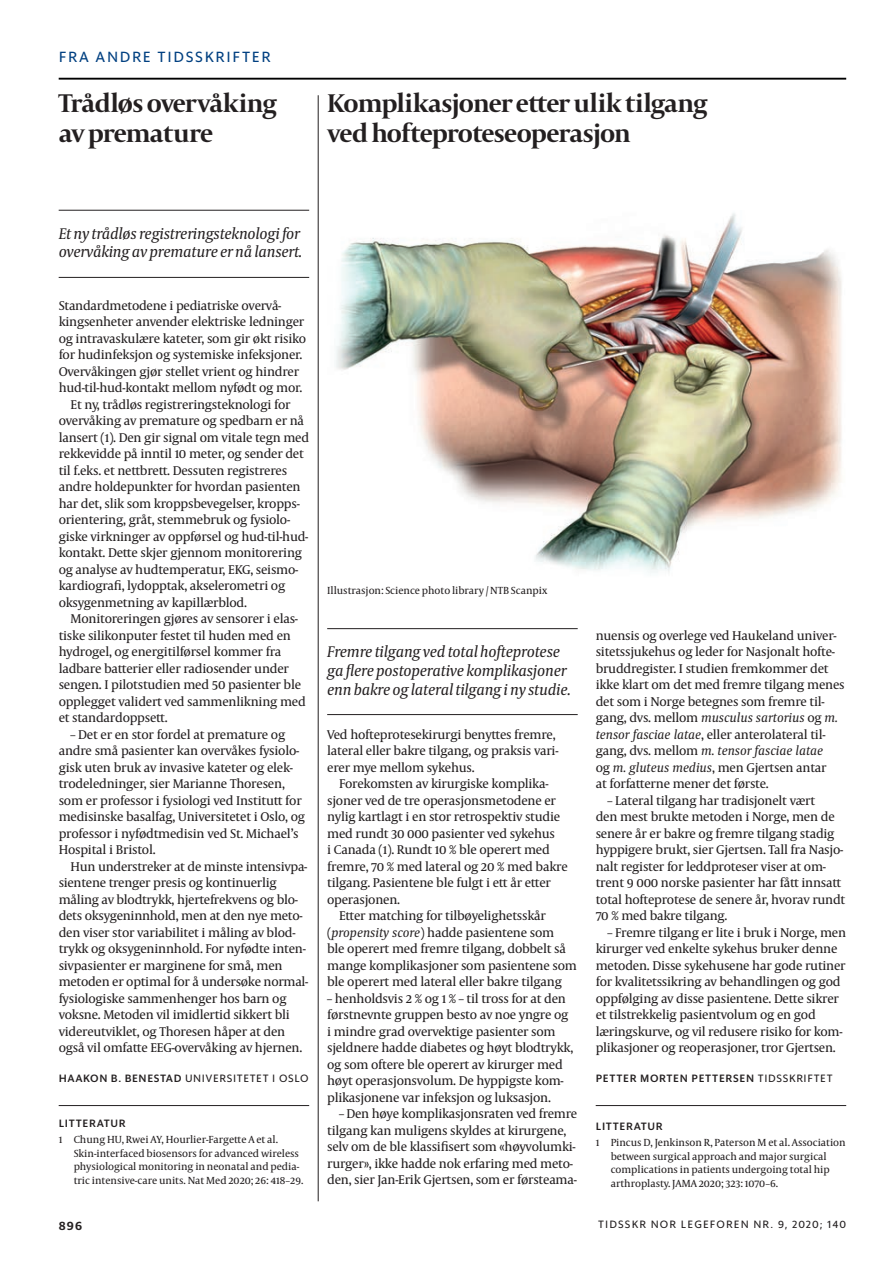
<style>
.page{position:relative;width:893px;height:1263px;background:#fff}
.page>*{position:absolute;margin:0;border:0;box-sizing:border-box;transform-origin:0 0}
.t1{font:700 27px/30px "Capitolium 2";letter-spacing:-.03em;color:#231f20}
.t2{font:italic 15.75px/18.8px "Capitolium News 2";letter-spacing:-.015em;color:#231f20}
.t3{font:15px "Sanomat Sans Text";letter-spacing:.11em;color:#014081}
.t4{font:12.9px/16.5px "Capitolium News 2";letter-spacing:-.02em;color:#231f20}
.t5{font:600 12.3px "Sanomat Sans Text";color:#231f20}
.t6{font:500 10.8px "Sanomat Sans Text";letter-spacing:.06em;color:#231f20}
.t7{font:10.8px "Sanomat Sans Text";letter-spacing:.055em;color:#231f20}
.t8{font:10.8px "Sanomat Sans Text";letter-spacing:.095em;color:#231f20}
.t9{font:10.5px/13.5px "Capitolium News 2";letter-spacing:-.005em;color:#231f20}
.s1{font-weight:500}
.s2{font-style:italic}
.s3{font-weight:400}
</style>
<div class="page">
<hr style="left:59px;top:78px;width:787px;height:2px;background:#000">
<hr style="left:327px;top:628px;width:251px;height:1px;background:#231f20">
<hr style="left:327px;top:714px;width:251px;height:1px;background:#231f20">
<hr style="left:596px;top:1105px;width:250px;height:1px;background:#231f20">
<img style="left:336px;top:213px;width:506px;height:360px">
<hr style="left:59px;top:210px;width:250px;height:1px;background:#231f20">
<hr style="left:59px;top:277px;width:250px;height:1px;background:#231f20">
<hr style="left:59px;top:1105px;width:250px;height:1px;background:#231f20">
<hr style="left:318px;top:95px;width:1px;height:1106px;background:#231f20">
<p class="t3" style="left:59px;top:46px;width:213px">FRA ANDRE TIDSSKRIFTER</p>
<h1 class="t1" style="left:59px;top:88px;width:220px">Trådløs overvåking av premature</h1>
<h1 class="t1" style="left:327px;top:87px;width:382px">Komplikasjoner etter ulik tilgang ved hofteproteseoperasjon</h1>
<p class="t2" style="left:59px;top:223px;width:245px">Et ny trådløs registreringsteknologi for overvåking av premature er nå lansert.</p>
<p class="t4" style="left:59px;top:297px;width:224px">Standardmetodene i pediatriske overvå-</p>
<p class="t4" style="left:59px;top:313px;width:247px">kingsenheter anvender elektriske ledninger</p>
<p class="t4" style="left:59px;top:330px;width:249px">og intravaskulære kateter, som gir økt risiko</p>
<p class="t4" style="left:59px;top:346px;width:245px">for hudinfeksjon og systemiske infeksjoner.</p>
<p class="t4" style="left:59px;top:363px;width:242px">Overvåkingen gjør stellet vrient og hindrer</p>
<p class="t4" style="left:59px;top:379px;width:245px">hud-til-hud-kontakt mellom nyfødt og mor.</p>
<p class="t4" style="left:71px;top:396px;width:221px">Et ny, trådløs registreringsteknologi for</p>
<p class="t4" style="left:59px;top:412px;width:247px">overvåking av premature og spedbarn er nå</p>
<p class="t4" style="left:59px;top:429px;width:252px">lansert (1). Den gir signal om vitale tegn med</p>
<p class="t4" style="left:59px;top:445px;width:247px">rekkevidde på inntil 10 meter, og sender det</p>
<p class="t4" style="left:59px;top:462px;width:230px">til f.eks. et nettbrett. Dessuten registreres</p>
<p class="t4" style="left:59px;top:478px;width:244px">andre holdepunkter for hvordan pasienten</p>
<p class="t4" style="left:59px;top:495px;width:243px">har det, slik som kroppsbevegelser, kropps-</p>
<p class="t4" style="left:59px;top:511px;width:233px">orientering, gråt, stemmebruk og fysiolo-</p>
<p class="t4" style="left:59px;top:528px;width:251px">giske virkninger av oppførsel og hud-til-hud-</p>
<p class="t4" style="left:59px;top:544px;width:245px">kontakt. Dette skjer gjennom monitorering</p>
<p class="t4" style="left:59px;top:561px;width:241px">og analyse av hudtemperatur, EKG, seismo-</p>
<p class="t4" style="left:59px;top:577px;width:228px">kardiografi, lydopptak, akselerometri og</p>
<p class="t4" style="left:59px;top:594px;width:190px">oksygenmetning av kapillærblod.</p>
<p class="t4" style="left:71px;top:610px;width:229px">Monitoreringen gjøres av sensorer i elas-</p>
<p class="t4" style="left:59px;top:627px;width:234px">tiske silikonputer festet til huden med en</p>
<p class="t4" style="left:59px;top:643px;width:224px">hydrogel, og energitilførsel kommer fra</p>
<p class="t4" style="left:59px;top:660px;width:232px">ladbare batterier eller radiosender under</p>
<p class="t4" style="left:59px;top:676px;width:244px">sengen. I pilotstudien med 50 pasienter ble</p>
<p class="t4" style="left:59px;top:693px;width:249px">opplegget validert ved sammenlikning med</p>
<p class="t4" style="left:59px;top:709px;width:111px">et standardoppsett.</p>
<p class="t4" style="left:59px;top:726px;width:248px;text-indent:12px">– Det er en stor fordel at premature og andre små pasienter kan overvåkes fysiolo&shy;gisk uten bruk av invasive kateter og elek&shy;trodeledninger, sier Marianne Thoresen, som er professor i fysiologi ved Institutt for medisinske basalfag, Universitetet i Oslo, og professor i nyfødtmedisin ved St. Michael’s Hospital i Bristol.</p>
<p class="t4" style="left:59px;top:858px;width:251px;text-indent:12px">Hun understreker at de minste intensivpa&shy;sientene trenger presis og kontinuerlig måling av blodtrykk, hjertefrekvens og blo&shy;dets oksygeninnhold, men at den nye meto&shy;den viser stor variabilitet i måling av blod&shy;trykk og oksygeninnhold. For nyfødte inten&shy;sivpasienter er marginene for små, men metoden er optimal for å undersøke normal&shy;fysiologiske sammenhenger hos barn og voksne. Metoden vil imidlertid sikkert bli videreutviklet, og Thoresen håper at den også vil omfatte EEG-overvåking av hjernen.</p>
<p class="t7" style="left:59px;top:1070px;width:251px"><span class="s1">HAAKON B. BENESTAD</span> UNIVERSITETET I OSLO</p>
<p class="t6" style="left:59px;top:1115px;width:68px">LITTERATUR</p>
<p class="t9" style="left:74px;top:1132px;width:231px;text-indent:-15px">1 Chung HU, Rwei AY, Hourlier-Fargette A et al.<br>Skin-interfaced biosensors for advanced wireless physiological monitoring in neonatal and pedia&shy;tric intensive-care units. Nat Med 2020; 26: 418 – 29.</p>
<p class="t9" style="left:327px;top:583px;width:222px">Illustrasjon: Science photo library / NTB Scanpix</p>
<p class="t2" style="left:327px;top:642px;width:245px">Fremre tilgang ved total hofteprotese ga flere postoperative komplikasjoner enn bakre og lateral tilgang i ny studie.</p>
<p class="t4" style="left:327px;top:726px;width:233px">Ved hofteprotesekirurgi benyttes fremre, lateral eller bakre tilgang, og praksis vari&shy;erer mye mellom sykehus.</p>
<p class="t4" style="left:339px;top:775px;width:211px">Forekomsten av kirurgiske komplika-</p>
<p class="t4" style="left:327px;top:792px;width:230px">sjoner ved de tre operasjonsmetodene er</p>
<p class="t4" style="left:327px;top:808px;width:235px">nylig kartlagt i en stor retrospektiv studie</p>
<p class="t4" style="left:327px;top:825px;width:229px">med rundt 30 000 pasienter ved sykehus</p>
<p class="t4" style="left:327px;top:841px;width:224px">i Canada (1). Rundt 10 % ble operert med</p>
<p class="t4" style="left:327px;top:858px;width:242px">fremre, 70 % med lateral og 20 % med bakre</p>
<p class="t4" style="left:327px;top:874px;width:225px">tilgang. Pasientene ble fulgt i ett år etter</p>
<p class="t4" style="left:327px;top:891px;width:74px">operasjonen.</p>
<p class="t4" style="left:339px;top:907px;width:208px">Etter matching for tilbøyelighetsskår</p>
<p class="t4" style="left:327px;top:924px;width:229px">(<span class="s2">propensity score</span>) hadde pasientene som</p>
<p class="t4" style="left:327px;top:940px;width:240px">ble operert med fremre tilgang, dobbelt så</p>
<p class="t4" style="left:327px;top:957px;width:251px">mange komplikasjoner som pasientene som</p>
<p class="t4" style="left:327px;top:973px;width:236px">ble operert med lateral eller bakre tilgang</p>
<p class="t4" style="left:327px;top:990px;width:248px">– henholdsvis 2 % og 1 % – til tross for at den førstnevnte gruppen besto av noe yngre og i mindre grad overvektige pasienter som sjeldnere hadde diabetes og høyt blodtrykk, og som oftere ble operert av kirurger med høyt operasjonsvolum. De hyppigste kom&shy;plikasjonene var infeksjon og luksasjon.</p>
<p class="t4" style="left:327px;top:1105px;width:252px;text-indent:12px">– Den høye komplikasjonsraten ved fremre tilgang kan muligens skyldes at kirurgene, selv om de ble klassifisert som «høyvolumki&shy;rurger», ikke hadde nok erfaring med meto&shy;den, sier Jan-Erik Gjertsen, som er førsteama-</p>
<p class="t4" style="left:596px;top:627px;width:250px">nuensis og overlege ved Haukeland univer&shy;sitetssjukehus og leder for Nasjonalt hofte&shy;bruddregister. I studien fremkommer det ikke klart om det med fremre tilgang menes det som i Norge betegnes som fremre til&shy;gang, dvs. mellom <span class="s2">musculus sartorius</span> og <span class="s2">m. tensor fasciae latae</span>, eller anterolateral til&shy;gang, dvs. mellom <span class="s2">m. tensor fasciae latae<br></span>og <span class="s2">m. gluteus medius</span>, men Gjertsen antar<br>at forfatterne mener det første.</p>
<p class="t4" style="left:596px;top:792px;width:251px;text-indent:12px">– Lateral tilgang har tradisjonelt vært<br>den mest brukte metoden i Norge, men de senere år er bakre og fremre tilgang stadig hyppigere brukt, sier Gjertsen. Tall fra Nasjo&shy;nalt register for leddproteser viser at om&shy;trent 9 000 norske pasienter har fått innsatt total hofteprotese de senere år, hvorav rundt 70 % med bakre tilgang.</p>
<p class="t4" style="left:596px;top:924px;width:252px;text-indent:12px">– Fremre tilgang er lite i bruk i Norge, men kirurger ved enkelte sykehus bruker denne metoden. Disse sykehusene har gode rutiner for kvalitetssikring av behandlingen og god oppfølging av disse pasientene. Dette sikrer et tilstrekkelig pasientvolum og en god læringskurve, og vil redusere risiko for kom&shy;plikasjoner og reoperasjoner, tror Gjertsen.</p>
<p class="t6" style="left:596px;top:1070px;width:238px">PETTER MORTEN PETTERSEN <span class="s3">TIDSSKRIFTET</span></p>
<p class="t6" style="left:596px;top:1118px;width:68px">LITTERATUR</p>
<p class="t9" style="left:611px;top:1135px;width:236px;text-indent:-15px">1 Pincus D, Jenkinson R, Paterson M et al. Association between surgical approach and major surgical complications in patients undergoing total hip arthroplasty. JAMA 2020; 323: 1070 – 6.</p>
<p class="t5" style="left:59px;top:1216px;width:25px">896</p>
<p class="t8" style="left:598px;top:1216px;width:249px">TIDSSKR NOR LEGEFOREN NR. 9, 2020; 140</p>
</div>
